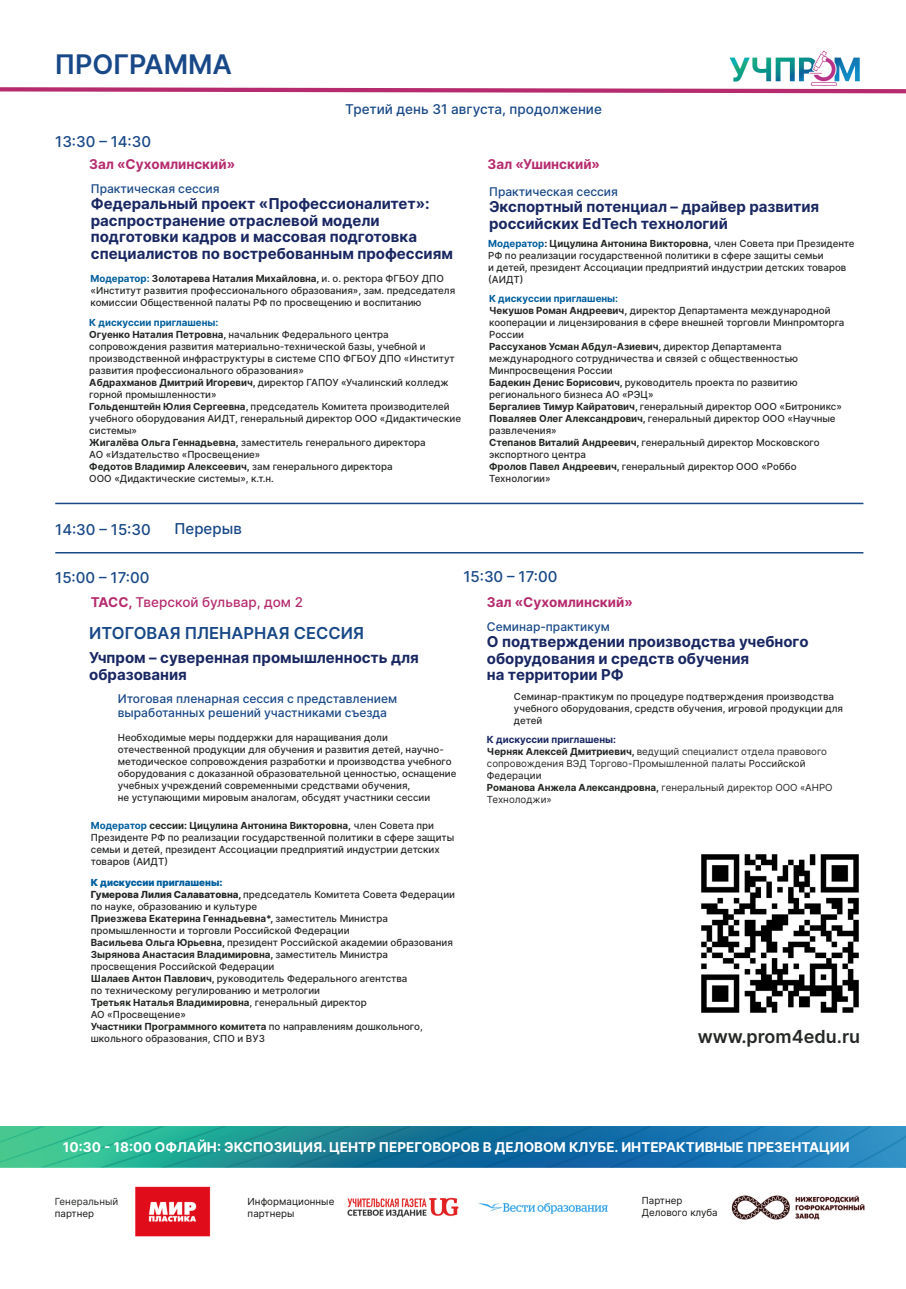
<style>
.page{position:relative;width:906px;height:1289px;background:#fff}
.page>*{position:absolute;margin:0;border:0;box-sizing:border-box;transform-origin:0 0}
.t1{font:600 27px "Inter";color:#184887}
.t2{font:600 18px "Inter";color:#242824}
.t3{font:600 16.5px "Inter";color:#184887}
.t4{font:700 15px/16.5px "Inter";color:#192762}
.t5{font:500 15px "Inter";color:#184887}
.t6{font:700 13.5px "Inter";color:#fff}
.t7{font:700 13.5px "Inter";color:#b62b6e}
.t8{font:500 13.5px "Inter";color:#184887}
.t9{font:500 13.5px "Inter";color:#b62b6e}
.t10{font:500 12px/13.5px "Inter";color:#184887}
.t11{font:500 9.75px/12px "Inter";color:#242824}
.t12{font:9.75px/12px "Inter V";letter-spacing:.005em;color:#242824}
.t13{font:700 9.75px "Inter";color:#242824}
.t14{font:9.75px/12px "Inter V";letter-spacing:.005em;color:#171513}
.t15{font:700 9.75px "Inter";letter-spacing:.005em;color:#192762}
.s1{font-weight:700;color:#005e9e}
.s2{font-weight:700}
.s3{font-weight:900;color:#005e9e}
.s4{font-weight:800}
.s5{font-family:"Inter";font-weight:700}
.s6{color:#171513}
.s7{font-family:"Inter V";font-weight:400}
</style>
<div class="page">
<hr style="left:55px;top:502px;width:808px;height:2px;background:#184887">
<hr style="left:55px;top:552px;width:808px;height:1px;background:#184887">
<img style="left:0;top:1126px;width:906px;height:41px">
<img style="left:729px;top:50px;width:131px;height:35px">
<svg style="left:0;top:85px;width:906px;height:9px"></svg>
<img style="left:701px;top:854px;width:158px;height:159px">
<img style="left:731px;top:1195px;width:134px;height:25px">
<img style="left:347px;top:1197px;width:112px;height:21px">
<img style="left:479px;top:1202px;width:129px;height:12px">
<img style="left:135px;top:1186px;width:76px;height:51px">
<h1 class="t1" style="left:55px;top:48px;width:179px">ПРОГРАММА</h1>
<h3 class="t8" style="left:345px;top:101px;width:258px">Третий день 31 августа, продолжение</h3>
<h3 class="t5" style="left:55px;top:133px;width:97px">13:30 – 14:30</h3>
<p class="t10" style="left:91px;top:182px;width:130px">Практическая сессия</p>
<h3 class="t4" style="left:91px;top:195px;width:364px">Федеральный проект «Профессионалитет»: распространение отраслевой модели подготовки кадров и массовая подготовка специалистов по востребованным профессиям</h3>
<h3 class="t7" style="left:89px;top:156px;width:147px">Зал «Сухомлинский»</h3>
<h3 class="t7" style="left:487px;top:156px;width:114px">Зал «Ушинский»</h3>
<p class="t10" style="left:489px;top:185px;width:130px">Практическая сессия</p>
<h3 class="t4" style="left:489px;top:198px;width:331px">Экспортный потенциал – драйвер развития российских EdTech технологий</h3>
<p class="t11" style="left:488px;top:238px;width:368px"><span class="s1">Модератор</span><span class="s2">: Цицулина Антонина Викторовна,</span> член Совета при Президенте РФ по реализации государственной политики в сфере защиты семьи<br>и детей, президент Ассоциации предприятий индустрии детских товаров (АИДТ)</p>
<p class="t11" style="left:90px;top:272px;width:366px"><span class="s1">Модератор:</span> <span class="s2">Золотарева Наталия Михайловна,</span> и. о. ректора ФГБОУ ДПО «Институт развития профессионального образования», зам. председателя комиссии Общественной палаты РФ по просвещению и воспитанию</p>
<p class="t11" style="left:489px;top:292px;width:357px"><span class="s1">К дискуссии приглашены:<br></span><span class="s2">Чекушов Роман Андреевич,</span> директор Департамента международной кооперации и лицензирования в сфере внешней торговли Минпромторга России<br><span class="s2">Рассуханов Усман Абдул-Азиевич,</span> директор Департамента международного сотрудничества и связей с общественностью Минпросвещения России<br><span class="s2">Бадекин Денис Борисович,</span> руководитель проекта по развитию регионального бизнеса АО «РЭЦ»<br><span class="s2">Бергалиев Тимур Кайратович,</span> генеральный директор ООО «Битроникс» <span class="s2">Поваляев Олег Александрович,</span> генеральный директор ООО «Научные развлечения»<br><span class="s2">Степанов Виталий Андреевич,</span> генеральный директор Московского экспортного центра<br><span class="s2">Фролов Павел Андреевич,</span> генеральный директор ООО «Роббо Технологии»</p>
<p class="t11" style="left:89px;top:317px;width:373px"><span class="s1">К дискуссии приглашены:<br></span><span class="s2">Огуенко Наталия Петровна,</span> начальник Федерального центра сопровождения развития материально-технической базы, учебной и производственной инфраструктуры в системе СПО ФГБОУ ДПО «Институт развития профессионального образования»<br><span class="s2">Абдрахманов Дмитрий Игоревич,</span> директор ГАПОУ «Учалинский колледж горной промышленности»<br><span class="s2">Гольденштейн Юлия Сергеевна,</span> председатель Комитета производителей учебного оборудования АИДТ, генеральный директор ООО «Дидактические системы»<br><span class="s2">Жигалёва Ольга Геннадьевна,</span> заместитель генерального директора<br>АО «Издательство «Просвещение»<br><span class="s2">Федотов Владимир Алексеевич,</span> зам генерального директора<br>ООО «Дидактические системы», к.т.н.</p>
<h3 class="t5" style="left:55px;top:520px;width:97px">14:30 – 15:30</h3>
<h3 class="t5" style="left:174px;top:519px;width:69px">Перерыв</h3>
<h3 class="t5" style="left:55px;top:568px;width:96px">15:00 – 17:00</h3>
<h3 class="t9" style="left:91px;top:593px;width:214px"><span class="s2">ТАСС,</span> Тверской бульвар, дом 2</h3>
<h3 class="t3" style="left:89px;top:623px;width:276px">ИТОГОВАЯ ПЛЕНАРНАЯ СЕССИЯ</h3>
<h3 class="t4" style="left:89px;top:649px;width:331px">Учпром – суверенная промышленность для образования</h3>
<p class="t10" style="left:118px;top:692px;width:281px">Итоговая пленарная сессия с представлением выработанных решений участниками съезда</p>
<p class="t11" style="left:118px;top:731px;width:340px">Необходимые меры поддержки для наращивания доли отечественной продукции для обучения и развития детей, научно&shy;методическое сопровождения разработки и производства учебного оборудования с доказанной образовательной ценностью, оснащение учебных учреждений современными средствами обучения,<br>не уступающими мировым аналогам, обсудят участники сессии</p>
<p class="t11" style="left:91px;top:819px;width:365px"><span class="s1">Модератор</span> <span class="s2">сессии: Цицулина Антонина Викторовна,</span> член Совета при Президенте РФ по реализации государственной политики в сфере защиты семьи и детей, президент Ассоциации предприятий индустрии детских товаров (АИДТ)</p>
<p class="t11" style="left:91px;top:876px;width:366px"><span class="s3">К дискуссии приглашены:<br></span><span class="s4">Гумерова Лилия Салаватовна,</span> председатель Комитета Совета Федерации по науке, образованию и культуре<br><span class="s2">Приезжева Екатерина Геннадьевна*,</span> заместитель Министра промышленности и торговли Российской Федерации<br><span class="s2">Васильева Ольга Юрьевна,</span> президент Российской академии образования <span class="s2">Зырянова Анастасия Владимировна,</span> заместитель Министра просвещения Российской Федерации<br><span class="s2">Шалаев Антон Павлович,</span> руководитель Федерального агентства<br>по техническому регулированию и метрологии<br><span class="s2">Третьяк Наталья Владимировна</span>, генеральный директор<br>АО «Просвещение»<br><span class="s2">Участники Программного комитета</span> по направлениям дошкольного, школьного образования, СПО и ВУЗ</p>
<h3 class="t5" style="left:463px;top:567px;width:96px">15:30 – 17:00</h3>
<h3 class="t7" style="left:487px;top:593px;width:147px">Зал «Сухомлинский»</h3>
<p class="t10" style="left:487px;top:619px;width:124px">Семинар-практикум</p>
<h3 class="t4" style="left:487px;top:633px;width:323px">О подтверждении производства учебного оборудования и средств обучения<br>на территории РФ</h3>
<p class="t11" style="left:514px;top:690px;width:331px">Семинар-практикум по процедуре подтверждения производства учебного оборудования, средств обучения, игровой продукции для детей</p>
<p class="t15" style="left:487px;top:733px;width:130px">К дискуссии приглашены:</p>
<p class="t12" style="left:487px;top:745px;width:342px"><span class="s5">Черняк Алексей Дмитриевич,</span> ведущий специалист отдела правового сопровождения ВЭД Торгово-Промышленной палаты <span class="s6">Российской<br>Федерации</span></p>
<p class="t13" style="left:487px;top:781px;width:347px">Романова Анжела Александровна, <span class="s7">генеральный директор ООО «АНРО</span></p>
<p class="t12" style="left:487px;top:793px;width:66px">Технолоджи»</p>
<h2 class="t2" style="left:697px;top:1025px;width:164px">www.prom4edu.ru</h2>
<h3 class="t6" style="left:63px;top:1138px;width:788px">10:30 - 18:00 ОФЛАЙН: ЭКСПОЗИЦИЯ. ЦЕНТР ПЕРЕГОВОРОВ В ДЕЛОВОМ КЛУБЕ. ИНТЕРАКТИВНЫЕ ПРЕЗЕНТАЦИИ</h3>
<p class="t12" style="left:55px;top:1195px;width:65px">Генеральный</p>
<p class="t14" style="left:55px;top:1207px;width:41px">партнер</p>
<p class="t14" style="left:248px;top:1195px;width:88px">Информационные партнеры</p>
<p class="t14" style="left:642px;top:1194px;width:77px">Партнер<br>Делового клуба</p>
</div>
